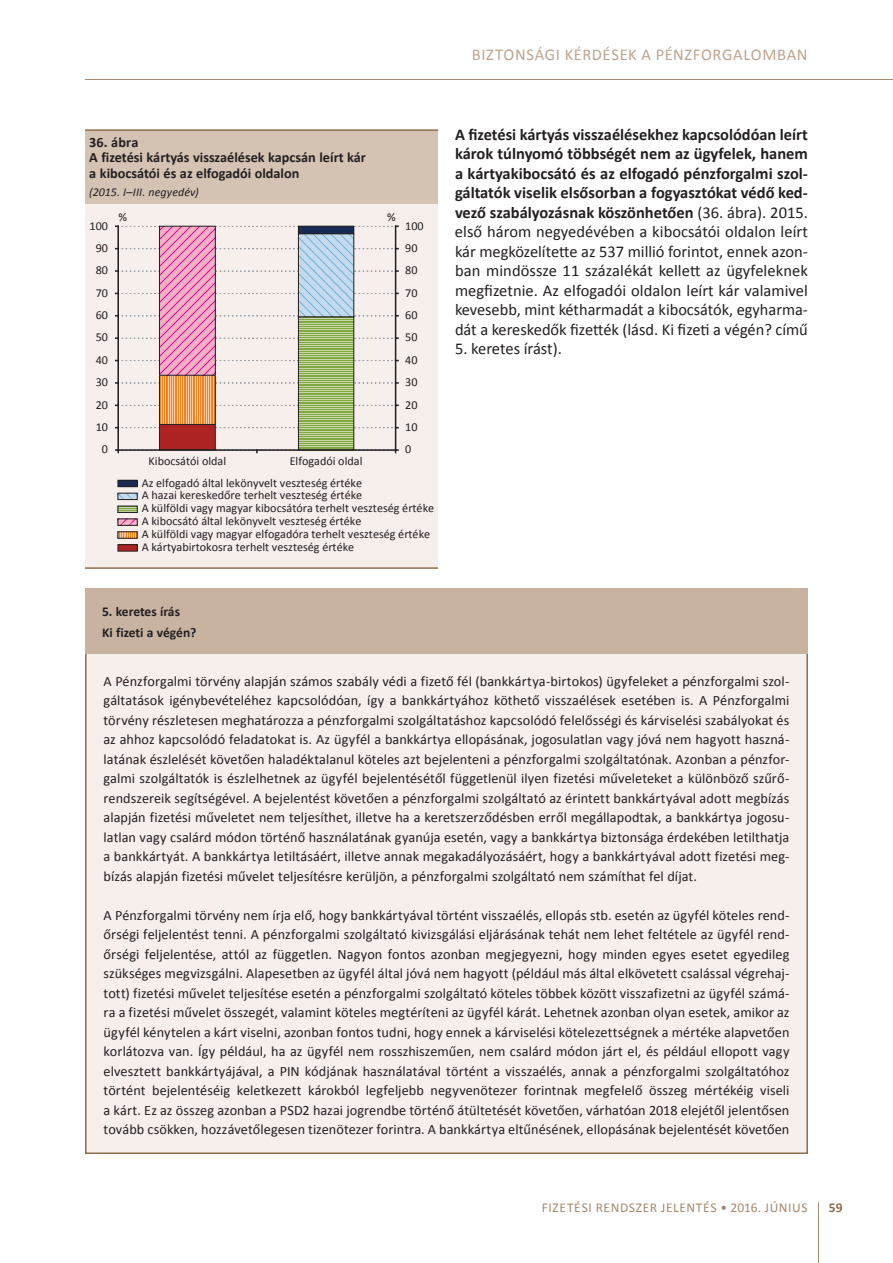
<style>
.page{position:relative;width:893px;height:1263px;background:#fff}
.page>*{position:absolute;margin:0;border:0;box-sizing:border-box;transform-origin:0 0}
.t1{font:16.5px/19.5px "Calibri";color:#231f20;text-align:justify}
.t2{font:16.5px "Calibri";color:#bda48f}
.t3{font:14.25px/19.5px "Calibri";letter-spacing:.005em;color:#231f20;text-align:justify}
.t4{font:700 14.25px/15.8px "Calibri";color:#231f20}
.t5{font:13.5px "Calibri";letter-spacing:.045em;color:#a6886c}
.t6{font:700 13.5px/21px "Calibri";letter-spacing:-.005em;color:#231f20}
.t7{font:700 13.5px "Calibri";color:#8e6d4b}
.t8{font:12.15px "Calibri";color:#231f20}
.t9{font:italic 12px "Calibri";letter-spacing:.005em;color:#231f20}
.s1{font-weight:700}
</style>
<div class="page">
<hr style="left:818px;top:1202px;width:1px;height:61px;background:#a6886c">
<hr style="left:85px;top:79px;width:808px;height:1px;background:#a6886c">
<div style="left:86px;top:591px;width:721px;height:562px;background:#f6efec"></div>
<div style="left:85px;top:588px;width:723px;height:66px;background:#c8b3a1"></div>
<div style="left:85px;top:130px;width:353px;height:74px;background:#d4c2b3"></div>
<div style="left:85px;top:204px;width:353px;height:364px;background:#f6efec"></div>
<hr style="left:85px;top:129px;width:353px;height:2px;background:#8e6d4b">
<hr style="left:85px;top:567px;width:353px;height:2px;background:#8e6d4b">
<div style="left:160px;top:424px;width:55px;height:26px;background:#ad2324"></div>
<div style="left:159px;top:424px;width:57px;height:26px;border:1px solid #231f20"></div>
<svg style="left:161px;top:377px;width:53px;height:46px;background:#f6a258"></svg>
<div style="left:159px;top:375px;width:57px;height:50px;border:1px solid #231f20"></div>
<svg style="left:161px;top:228px;width:53px;height:146px;background:#f194be"></svg>
<div style="left:159px;top:226px;width:57px;height:150px;border:1px solid #231f20"></div>
<svg style="left:300px;top:318px;width:52px;height:130px;background:#9fbc6e"></svg>
<div style="left:298px;top:316px;width:56px;height:134px;border:1px solid #231f20"></div>
<svg style="left:300px;top:235px;width:52px;height:80px;background:#b7d3e9"></svg>
<div style="left:298px;top:233px;width:56px;height:84px;border:1px solid #231f20"></div>
<div style="left:298px;top:226px;width:56px;height:8px;background:#172b54"></div>
<div style="left:298px;top:226px;width:56px;height:8px;border:1px solid #231f20"></div>
<hr style="left:117px;top:226px;width:2px;height:224px;background:#231f20">
<svg style="left:116px;top:449px;width:282px;height:3px"></svg>
<svg style="left:116px;top:427px;width:282px;height:1px"></svg>
<svg style="left:116px;top:404px;width:282px;height:2px"></svg>
<svg style="left:116px;top:382px;width:282px;height:2px"></svg>
<svg style="left:116px;top:360px;width:282px;height:1px"></svg>
<svg style="left:116px;top:337px;width:282px;height:2px"></svg>
<svg style="left:116px;top:315px;width:282px;height:2px"></svg>
<svg style="left:116px;top:293px;width:282px;height:1px"></svg>
<svg style="left:116px;top:270px;width:282px;height:2px"></svg>
<svg style="left:116px;top:248px;width:282px;height:1px"></svg>
<svg style="left:116px;top:225px;width:282px;height:2px"></svg>
<hr style="left:395px;top:226px;width:1px;height:224px;background:#231f20">
<div style="left:118px;top:545px;width:19px;height:6px;background:#ad2324"></div>
<div style="left:118px;top:544px;width:20px;height:7px;border:1px solid #231f20"></div>
<svg style="left:120px;top:533px;width:16px;height:4px"></svg>
<div style="left:118px;top:531px;width:20px;height:8px;border:1px solid #231f20"></div>
<svg style="left:120px;top:520px;width:16px;height:4px"></svg>
<div style="left:118px;top:518px;width:20px;height:8px;border:1px solid #231f20"></div>
<svg style="left:120px;top:508px;width:16px;height:3px"></svg>
<div style="left:118px;top:506px;width:20px;height:7px;border:1px solid #231f20"></div>
<svg style="left:120px;top:495px;width:16px;height:3px"></svg>
<div style="left:118px;top:493px;width:20px;height:7px;border:1px solid #231f20"></div>
<div style="left:118px;top:480px;width:19px;height:7px;background:#172b54"></div>
<div style="left:118px;top:480px;width:20px;height:7px;border:1px solid #231f20"></div>
<p class="t2" style="left:472px;top:44px;width:11px">Biztonságikér</p>
<p class="t2" style="left:592px;top:44px;width:13px">désekapénzforgalomban</p>
<p class="t4" style="left:89px;top:134px;width:278px">36. ábra<br>A fizetési kártyás visszaélések kapcsán leírt kár a kibocsátói és az elfogadói oldalon</p>
<p class="t9" style="left:89px;top:184px;width:111px">(2015. I–III. negyedév)</p>
<p class="t8" style="left:90px;top:218px;width:20px">100</p>
<p class="t8" style="left:96px;top:240px;width:14px">90</p>
<p class="t8" style="left:96px;top:263px;width:14px">80</p>
<p class="t8" style="left:96px;top:285px;width:14px">70</p>
<p class="t8" style="left:96px;top:307px;width:14px">60</p>
<p class="t8" style="left:96px;top:330px;width:14px">50</p>
<p class="t8" style="left:96px;top:352px;width:14px">40</p>
<p class="t8" style="left:96px;top:375px;width:14px">30</p>
<p class="t8" style="left:96px;top:397px;width:14px">20</p>
<p class="t8" style="left:96px;top:419px;width:14px">10</p>
<p class="t8" style="left:102px;top:442px;width:8px">0</p>
<p class="t8" style="left:118px;top:210px;width:10px">%</p>
<p class="t8" style="left:387px;top:210px;width:10px">%</p>
<p class="t8" style="left:149px;top:454px;width:79px">Kibocsátói oldal</p>
<p class="t8" style="left:290px;top:454px;width:74px">Elfogadói oldal</p>
<p class="t8" style="left:142px;top:475px;width:222px">Az elfogadó által lekönyvelt veszteség értéke</p>
<p class="t8" style="left:142px;top:488px;width:222px">A hazai kereskedőre terhelt veszteség értéke</p>
<p class="t8" style="left:405px;top:218px;width:20px">100</p>
<p class="t8" style="left:405px;top:240px;width:14px">90</p>
<p class="t8" style="left:405px;top:263px;width:14px">80</p>
<p class="t8" style="left:405px;top:285px;width:14px">70</p>
<p class="t8" style="left:405px;top:308px;width:14px">60</p>
<p class="t8" style="left:405px;top:330px;width:14px">50</p>
<p class="t8" style="left:405px;top:352px;width:14px">40</p>
<p class="t8" style="left:405px;top:375px;width:14px">30</p>
<p class="t8" style="left:405px;top:397px;width:14px">20</p>
<p class="t8" style="left:405px;top:419px;width:14px">10</p>
<p class="t8" style="left:405px;top:442px;width:8px">0</p>
<p class="t8" style="left:142px;top:501px;width:294px">A külföldi vagy magyar kibocsátóra terhelt veszteség értéke</p>
<p class="t8" style="left:142px;top:514px;width:221px">A kibocsátó által lekönyvelt veszteség értéke</p>
<p class="t8" style="left:142px;top:526px;width:290px">A külföldi vagy magyar elfogadóra terhelt veszteség értéke</p>
<p class="t8" style="left:142px;top:539px;width:214px">A kártyabirtokosra terhelt veszteség értéke</p>
<p class="t6" style="left:102px;top:600px;width:96px">5. keretes írás<br>Ki fizeti a végén?</p>
<p class="t1" style="left:455px;top:125px;width:354px"><span class="s1">A fizetési kártyás visszaélésekhez kapcsolódóan leírt károk túlnyomó többségét nem az ügyfelek, hanem a kártyakibocsátó és az elfogadó pénzforgalmi szol&shy;gáltatók viselik elsősorban a fogyasztókat védő ked&shy;vező szabályozásnak köszönhetően</span> (36. ábra). 2015. első három negyedévében a kibocsátói oldalon leírt kár megközelítette az 537 millió forintot, ennek azon&shy;ban mindössze 11 százalékát kellett az ügyfeleknek megfizetnie. Az elfogadói oldalon leírt kár valamivel kevesebb, mint kétharmadát a kibocsátók, egyharma&shy;dát a kereskedők fizették (lásd. Ki fizeti a végén? című</p>
<p class="t1" style="left:455px;top:339px;width:108px">5. keretes írást).</p>
<p class="t3" style="left:103px;top:671px;width:687px">A Pénzforgalmi törvény alapján számos szabály védi a fizető fél (bankkártya-birtokos) ügyfeleket a pénzforgalmi szol&shy;gáltatások igénybevételéhez kapcsolódóan, így a bankkártyához köthető visszaélések esetében is. A Pénzforgalmi törvény részletesen meghatározza a pénzforgalmi szolgáltatáshoz kapcsolódó felelősségi és kárviselési szabályokat és az ahhoz kapcsolódó feladatokat is. Az ügyfél a bankkártya ellopásának, jogosulatlan vagy jóvá nem hagyott haszná&shy;latának észlelését követően haladéktalanul köteles azt bejelenteni a pénzforgalmi szolgáltatónak. Azonban a pénzfor&shy;galmi szolgáltatók is észlelhetnek az ügyfél bejelentésétől függetlenül ilyen fizetési műveleteket a különböző szűrő&shy;rendszereik segítségével. A bejelentést követően a pénzforgalmi szolgáltató az érintett bankkártyával adott megbízás alapján fizetési műveletet nem teljesíthet, illetve ha a keretszerződésben erről megállapodtak, a bankkártya jogosu&shy;latlan vagy csalárd módon történő használatának gyanúja esetén, vagy a bankkártya biztonsága érdekében letilthatja a bankkártyát. A bankkártya letiltásáért, illetve annak megakadályozásáért, hogy a bankkártyával adott fizetési meg&shy;bízás alapján fizetési művelet teljesítésre kerüljön, a pénzforgalmi szolgáltató nem számíthat fel díjat.</p>
<p class="t3" style="left:104px;top:905px;width:687px">A Pénzforgalmi törvény nem írja elő, hogy bankkártyával történt visszaélés, ellopás stb. esetén az ügyfél köteles rend&shy;őrségi feljelentést tenni. A pénzforgalmi szolgáltató kivizsgálási eljárásának tehát nem lehet feltétele az ügyfél rend&shy;őrségi feljelentése, attól az független. Nagyon fontos azonban megjegyezni, hogy minden egyes esetet egyedileg szükséges megvizsgálni. Alapesetben az ügyfél által jóvá nem hagyott (például más által elkövetett csalással végrehaj&shy;tott) fizetési művelet teljesítése esetén a pénzforgalmi szolgáltató köteles többek között visszafizetni az ügyfél számá&shy;ra a fizetési művelet összegét, valamint köteles megtéríteni az ügyfél kárát. Lehetnek azonban olyan esetek, amikor az ügyfél kénytelen a kárt viselni, azonban fontos tudni, hogy ennek a kárviselési kötelezettségnek a mértéke alapvetően korlátozva van. Így például, ha az ügyfél nem rosszhiszeműen, nem csalárd módon járt el, és például ellopott vagy elvesztett bankkártyájával, a PIN kódjának használatával történt a visszaélés, annak a pénzforgalmi szolgáltatóhoz történt bejelentéséig keletkezett károkból legfeljebb negyvenötezer forintnak megfelelő összeg mértékéig viseli a kárt. Ez az összeg azonban a PSD2 hazai jogrendbe történő átültetését követően, várhatóan 2018 elejétől jelentősen tovább csökken, hozzávetőlegesen tizenötezer forintra. A bankkártya eltűnésének, ellopásának bejelentését követően</p>
<p class="t5" style="left:542px;top:1199px;width:266px">Fizetési rendszer jelentés • 2016. JÚnI US</p>
<p class="t7" style="left:829px;top:1199px;width:15px">59</p>
</div>
